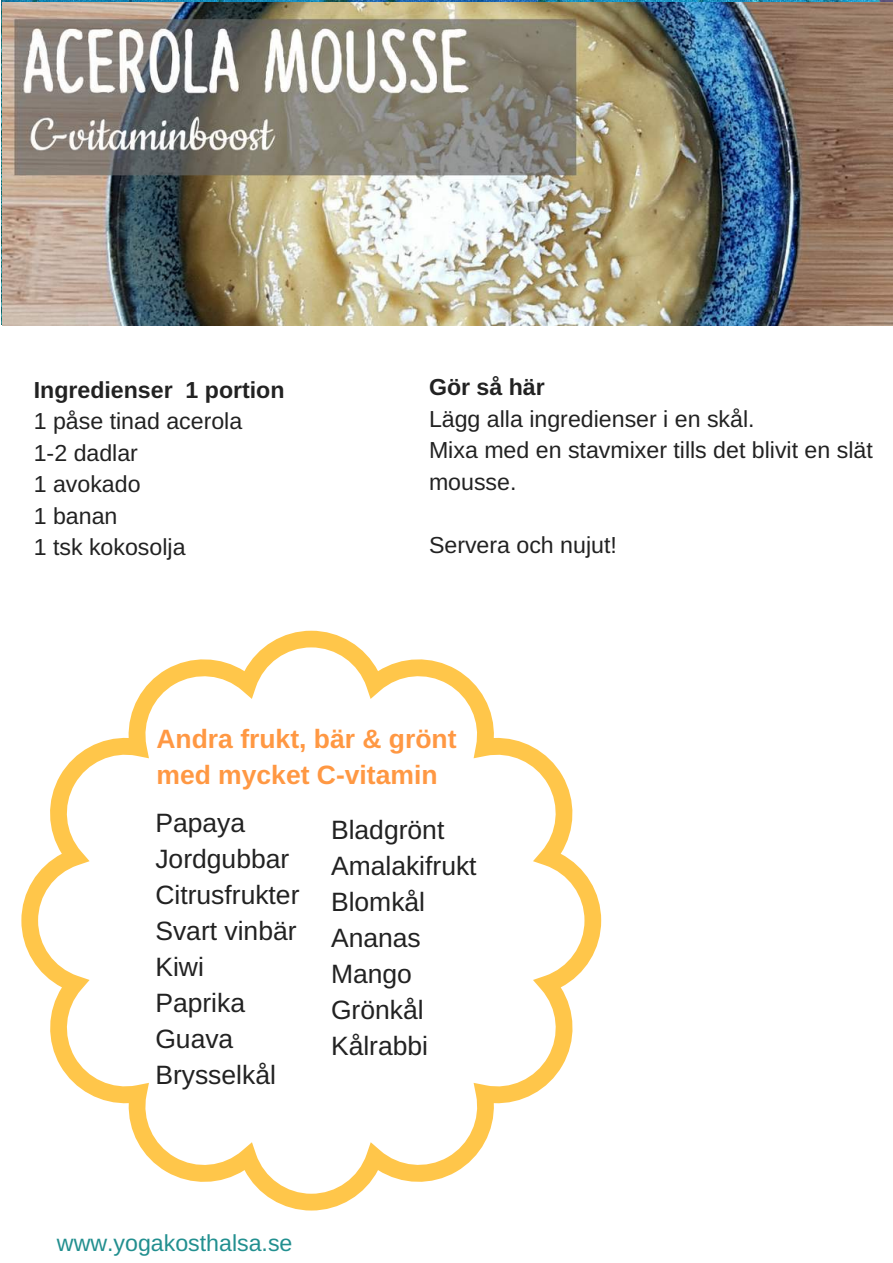
<style>
.page{position:relative;width:893px;height:1263px;background:#fff}
.page>*{position:absolute;margin:0;border:0;box-sizing:border-box;transform-origin:0 0}
.t1{font:26.55px/36px "Arimo";color:#222}
.t2{font:700 26.55px/36px "Arimo";color:#ff9843}
.t3{font:23.25px/31.5px "Arimo";color:#222}
.t4{font:700 23.25px "Arimo";color:#222}
.t5{font:23.25px "Arimo";color:#228f8f}
</style>
<div class="page">
<svg style="left:21px;top:631px;width:580px;height:579px"></svg>
<img style="left:2px;top:2px;width:891px;height:323px">
<p class="t4" style="left:34px;top:376px;width:252px">Ingredienser 1 portion</p>
<p class="t3" style="left:34px;top:405px;width:210px">1 påse tinad acerola<br>1-2 dadlar<br>1 avokado<br>1 banan<br>1 tsk kokosolja</p>
<p class="t4" style="left:429px;top:374px;width:117px">Gör så här</p>
<p class="t3" style="left:429px;top:403px;width:445px">Lägg alla ingredienser i en skål.<br>Mixa med en stavmixer tills det blivit en slät mousse.</p>
<p class="t3" style="left:429px;top:529px;width:189px">Servera och nujut!</p>
<p class="t2" style="left:157px;top:720px;width:301px">Andra frukt, bär &amp; grönt med mycket C-vitamin</p>
<p class="t1" style="left:155px;top:805px;width:146px">Papaya<br>Jordgubbar<br>Citrusfrukter<br>Svart vinbär<br>Kiwi<br>Paprika<br>Guava<br>Brysselkål</p>
<p class="t1" style="left:331px;top:812px;width:147px">Bladgrönt<br>Amalakifrukt<br>Blomkål<br>Ananas<br>Mango<br>Grönkål<br>Kålrabbi</p>
<p class="t5" style="left:57px;top:1230px;width:237px">www.yogakosthalsa.se</p>
</div>
